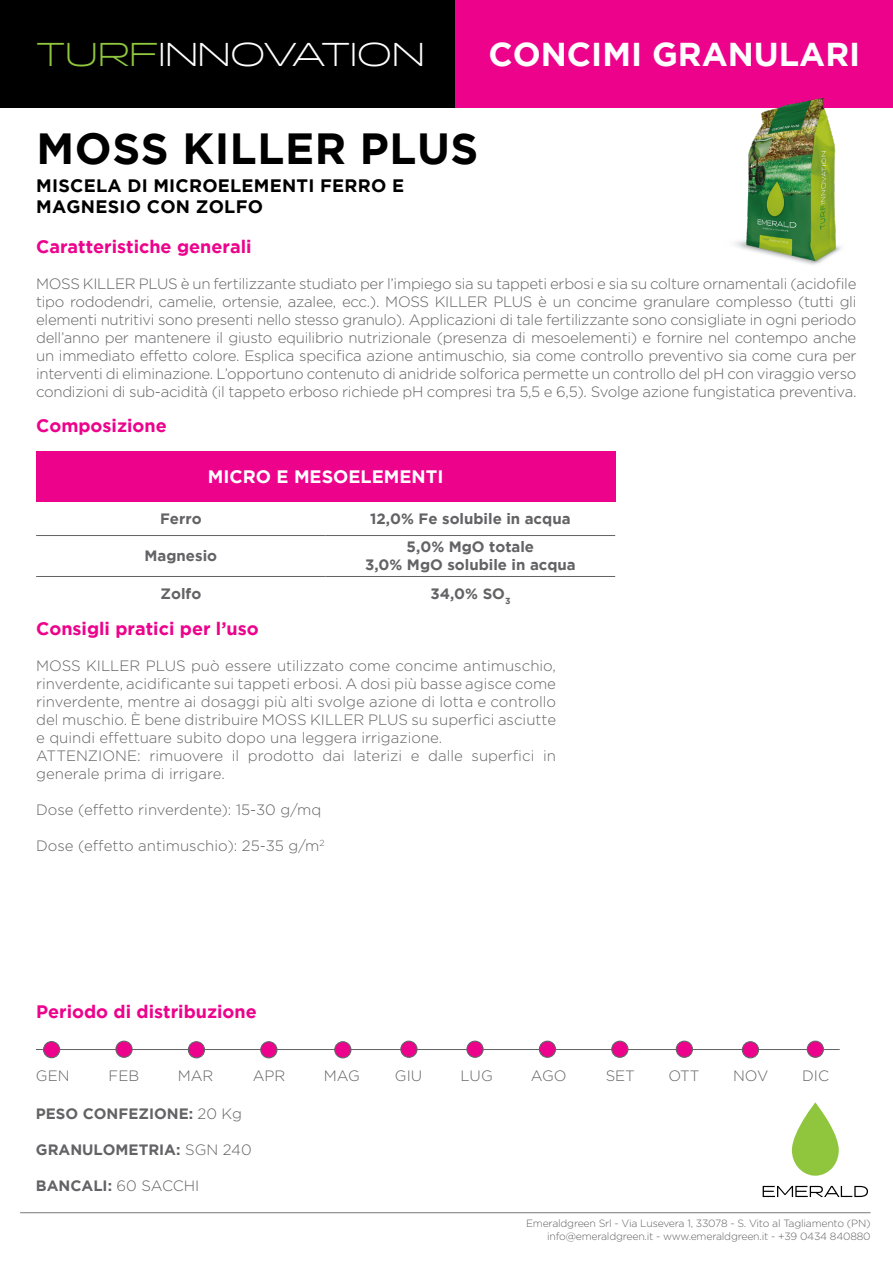
<style>
.page{position:relative;width:893px;height:1263px;background:#fff}
.page>*{position:absolute;margin:0;border:0;box-sizing:border-box;transform-origin:0 0}
.t1{font:700 43.5px "Gotham";letter-spacing:.015em;color:#000}
.t2{font:700 33px "Gotham";color:#fff}
.t3{font:300 33px "Halogen";color:#fff}
.t4{font:700 18px "Gotham";color:#ed028c}
.t5{font:700 18px/21.6px "Gotham";letter-spacing:.015em;color:#000}
.t6{font:700 18px "Gotham";color:#fff}
.t7{font:300 15px/18px "Gotham";color:#636366;text-align:justify}
.t8{font:700 15px "Gotham";color:#636366}
.t9{font:300 10.5px/12.6px "Gotham";letter-spacing:-.02em;color:#636366;text-align:right}
.s1{color:#8fc63e}
.s2{font-weight:300}
</style>
<div class="page">
<hr style="left:36px;top:1049px;width:804px;height:1px;background:#636366">
<div style="left:44px;top:1041px;width:16px;height:17px;background:#ed028c;border-radius:50%"></div>
<div style="left:43px;top:1041px;width:17px;height:17px;border:1px solid #636366;border-radius:50%"></div>
<svg style="left:116px;top:1041px;width:16px;height:16px"></svg>
<div style="left:115px;top:1040px;width:18px;height:18px;border:1px solid #636366;border-radius:50%"></div>
<div style="left:188px;top:1042px;width:16px;height:16px;background:#ed028c;border-radius:50%"></div>
<div style="left:188px;top:1041px;width:17px;height:17px;border:1px solid #636366;border-radius:50%"></div>
<div style="left:261px;top:1042px;width:16px;height:16px;background:#ed028c;border-radius:50%"></div>
<div style="left:260px;top:1041px;width:17px;height:17px;border:1px solid #636366;border-radius:50%"></div>
<div style="left:335px;top:1042px;width:16px;height:16px;background:#ed028c;border-radius:50%"></div>
<div style="left:334px;top:1041px;width:17px;height:17px;border:1px solid #636366;border-radius:50%"></div>
<svg style="left:401px;top:1041px;width:16px;height:16px"></svg>
<div style="left:400px;top:1040px;width:18px;height:18px;border:1px solid #636366;border-radius:50%"></div>
<svg style="left:467px;top:1041px;width:16px;height:16px"></svg>
<div style="left:466px;top:1040px;width:18px;height:18px;border:1px solid #636366;border-radius:50%"></div>
<div style="left:539px;top:1041px;width:16px;height:16px;background:#ed028c;border-radius:50%"></div>
<div style="left:539px;top:1040px;width:17px;height:18px;border:1px solid #636366;border-radius:50%"></div>
<div style="left:612px;top:1041px;width:16px;height:16px;background:#ed028c;border-radius:50%"></div>
<div style="left:611px;top:1040px;width:17px;height:18px;border:1px solid #636366;border-radius:50%"></div>
<div style="left:676px;top:1041px;width:16px;height:16px;background:#ed028c;border-radius:50%"></div>
<div style="left:676px;top:1040px;width:17px;height:18px;border:1px solid #636366;border-radius:50%"></div>
<div style="left:807px;top:1041px;width:16px;height:16px;background:#ed028c;border-radius:50%"></div>
<div style="left:807px;top:1040px;width:17px;height:18px;border:1px solid #636366;border-radius:50%"></div>
<div style="left:742px;top:1042px;width:16px;height:16px;background:#ed028c;border-radius:50%"></div>
<div style="left:742px;top:1041px;width:17px;height:17px;border:1px solid #636366;border-radius:50%"></div>
<div style="left:1px;top:0;width:454px;height:107px;background:#000"></div>
<div style="left:455px;top:0;width:438px;height:107px;background:#ed028c"></div>
<hr style="left:20px;top:1212px;width:851px;height:1px;background:#76787b">
<svg style="left:792px;top:1102px;width:47px;height:74px"></svg>
<svg style="left:763px;top:1186px;width:105px;height:11px"></svg>
<div style="left:36px;top:451px;width:579px;height:50px;background:#ed028c"></div>
<hr style="left:36px;top:535px;width:290px;height:1px;background:#636366">
<hr style="left:326px;top:535px;width:289px;height:1px;background:#636366">
<hr style="left:36px;top:576px;width:290px;height:1px;background:#636366">
<hr style="left:326px;top:576px;width:289px;height:1px;background:#636366">
<img style="left:715px;top:98px;width:153px;height:167px">
<h2 class="t3" style="left:36px;top:34px;width:390px"><span class="s1">TURF</span>INNOVATION</h2>
<h2 class="t2" style="left:488px;top:35px;width:373px">CONCIMI GRANULARI</h2>
<p class="t1" style="left:36px;top:123px;width:443px">MOSS KILLER PLUS</p>
<p class="t5" style="left:36px;top:174px;width:369px">MISCELA DI MICROELEMENTI FERRO E<br>MAGNESIO CON ZOLFO</p>
<p class="t4" style="left:36px;top:237px;width:217px">Caratteristiche generali</p>
<p class="t7" style="left:36px;top:275px;width:822px">MOSS KILLER PLUS è un fertilizzante studiato per l’impiego sia su tappeti erbosi e sia su colture ornamentali (acidofile tipo rododendri, camelie, ortensie, azalee, ecc.). MOSS KILLER PLUS è un concime granulare complesso (tutti gli elementi nutritivi sono presenti nello stesso granulo). Applicazioni di tale fertilizzante sono consigliate in ogni periodo dell’anno per mantenere il giusto equilibrio nutrizionale (presenza di mesoelementi) e fornire nel contempo anche un immediato effetto colore. Esplica specifica azione antimuschio, sia come controllo preventivo sia come cura per interventi di eliminazione. L’opportuno contenuto di anidride solforica permette un controllo del pH con viraggio verso condizioni di sub-acidità (il tappeto erboso richiede pH compresi tra 5,5 e 6,5). Svolge azione fungistatica preventiva.</p>
<p class="t4" style="left:36px;top:415px;width:132px">Composizione</p>
<p class="t6" style="left:208px;top:466px;width:237px">MICRO E MESOELEMENTI</p>
<p class="t8" style="left:160px;top:510px;width:43px">Ferro</p>
<p class="t8" style="left:370px;top:510px;width:202px">12,0% Fe solubile in acqua</p>
<p class="t8" style="left:145px;top:547px;width:74px">Magnesio</p>
<p class="t8" style="left:407px;top:538px;width:129px">5,0% MgO totale</p>
<p class="t8" style="left:365px;top:556px;width:212px">3,0% MgO solubile in acqua</p>
<p class="t8" style="left:160px;top:585px;width:42px">Zolfo</p>
<p class="t8" style="left:430px;top:585px;width:82px">34,0% SO<sub>3</sub></p>
<p class="t4" style="left:36px;top:618px;width:224px">Consigli pratici per l’uso</p>
<p class="t7" style="left:36px;top:656px;width:521px">MOSS KILLER PLUS può essere utilizzato come concime antimuschio, rinverdente, acidificante sui tappeti erbosi. A dosi più basse agisce come rinverdente, mentre ai dosaggi più alti svolge azione di lotta e controllo del muschio. È bene distribuire MOSS KILLER PLUS su superfici asciutte e quindi effettuare subito dopo una leggera irrigazione.</p>
<p class="t7" style="left:36px;top:746px;width:521px">ATTENZIONE: rimuovere il prodotto dai laterizi e dalle superfici in generale prima di irrigare.</p>
<p class="t7" style="left:36px;top:800px;width:287px">Dose (effetto rinverdente): 15-30 g/mq</p>
<p class="t7" style="left:36px;top:836px;width:290px">Dose (effetto antimuschio): 25-35 g/m<sup>2</sup></p>
<p class="t4" style="left:36px;top:1001px;width:222px">Periodo di distribuzione</p>
<p class="t7" style="left:36px;top:1066px;width:35px">GEN</p>
<p class="t7" style="left:109px;top:1066px;width:32px">FEB</p>
<p class="t7" style="left:178px;top:1066px;width:37px">MAR</p>
<p class="t7" style="left:253px;top:1066px;width:34px">APR</p>
<p class="t7" style="left:324px;top:1066px;width:38px">MAG</p>
<p class="t7" style="left:395px;top:1066px;width:29px">GIU</p>
<p class="t7" style="left:461px;top:1066px;width:34px">LUG</p>
<p class="t7" style="left:531px;top:1066px;width:37px">AGO</p>
<p class="t7" style="left:606px;top:1066px;width:31px">SET</p>
<p class="t7" style="left:668px;top:1066px;width:33px">OTT</p>
<p class="t7" style="left:733px;top:1066px;width:37px">NOV</p>
<p class="t7" style="left:802px;top:1066px;width:28px">DIC</p>
<p class="t8" style="left:36px;top:1105px;width:207px">PESO CONFEZIONE: <span class="s2">20 Kg</span></p>
<p class="t8" style="left:36px;top:1141px;width:217px">GRANULOMETRIA: <span class="s2">SGN 240</span></p>
<p class="t8" style="left:36px;top:1177px;width:165px">BANCALI: <span class="s2">60 SACCHI</span></p>
<p class="t9" style="left:526px;top:1217px;width:346px">Emeraldgreen Srl - Via Lusevera 1, 33078 - S. Vito al Tagliamento (PN) info@emeraldgreen.it - www.emeraldgreen.it - +39 0434 840880</p>
</div>
